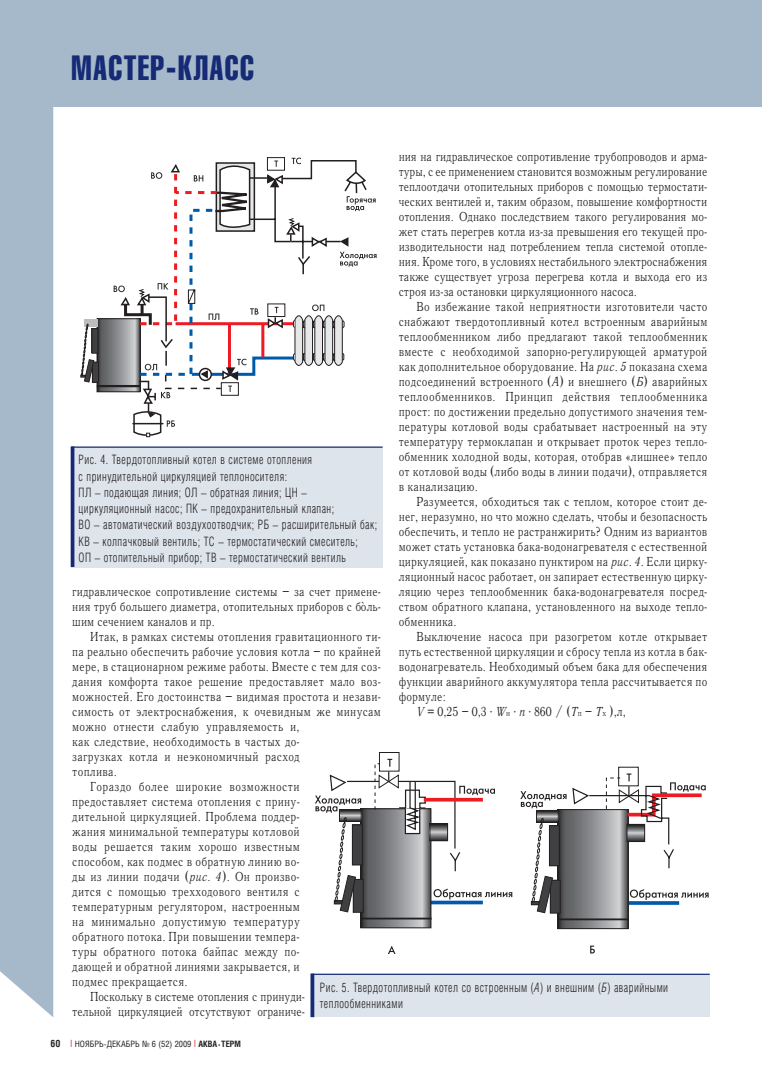
<style>
.page{position:relative;width:779px;height:1088px;background:#fff}
.page>*{position:absolute;margin:0;border:0;box-sizing:border-box;transform-origin:0 0}
.t1{font:34.5px "Helios Compressed";letter-spacing:.045em;color:#162a75;scale:.87 1}
.t2{font:13px/15px "Quant Antiqua C";letter-spacing:.02em;color:#231f20;text-align:justify;scale:.87 1}
.t3{font:300 13px/16.2px "Helios Cond";letter-spacing:.045em;color:#231f20;scale:.87 1}
.t4{font:13px "Quant Antiqua C";letter-spacing:-.005em;color:#231f20;scale:.87 1}
.t5{font:13px "Quant Antiqua C";letter-spacing:.04em;color:#231f20;scale:.87 1}
.t6{font:8.75px "Helios Cond";color:#231f20}
.s1{font-style:italic}
.s2{font-size:8.62px}
.s3{font-weight:700;font-size:10px}
.s4{font-size:10px;color:#ce171e}
.s5{font-weight:700}
.s6{font-size:6.25px}
</style>
<div class="page">
<div style="left:0;top:0;width:762px;height:106px;background:#a5b9cb"></div>
<div style="left:0;top:106px;width:53px;height:911px;background:#a5b9cb"></div>
<svg style="left:362px;top:913px;width:67px;height:13px"></svg>
<div style="left:360px;top:808px;width:71px;height:120px;border:1px solid #231f20"></div>
<hr style="left:360px;top:917px;width:71px;height:2px;background:#231f20">
<svg style="left:559px;top:913px;width:67px;height:14px"></svg>
<div style="left:557px;top:809px;width:71px;height:120px;border:1px solid #231f20"></div>
<hr style="left:557px;top:918px;width:71px;height:2px;background:#231f20">
<div style="left:379px;top:752px;width:20px;height:19px;border:1px solid #231f20"></div>
<svg style="left:388px;top:945px;width:7px;height:9px"></svg>
<svg style="left:590px;top:945px;width:5px;height:8px"></svg>
<svg style="left:315px;top:758px;width:393px;height:155px"></svg>
<div style="left:310px;top:974px;width:399px;height:43px;background:#dee4ec"></div>
<svg style="left:310px;top:973px;width:4px;height:44px"></svg>
<hr style="left:311px;top:973px;width:398px;height:1px;background:#162a75">
<svg style="left:99px;top:320px;width:15px;height:70px"></svg>
<div style="left:97px;top:318px;width:43px;height:74px;border:1px solid #231f20"></div>
<hr style="left:97px;top:385px;width:43px;height:2px;background:#231f20">
<div style="left:92px;top:328px;width:6px;height:25px;background:#403f41"></div>
<div style="left:91px;top:328px;width:7px;height:25px;border:1px solid #231f20"></div>
<div style="left:84px;top:319px;width:13px;height:7px;background:#bbbdbf"></div>
<div style="left:92px;top:362px;width:6px;height:20px;background:#403f41"></div>
<div style="left:92px;top:362px;width:7px;height:20px;border:1px solid #231f20"></div>
<svg style="left:80px;top:324px;width:15px;height:59px"></svg>
<div style="left:267px;top:157px;width:18px;height:13px;border:1px solid #231f20"></div>
<svg style="left:114px;top:158px;width:262px;height:279px"></svg>
<div style="left:71px;top:447px;width:311px;height:121px;background:#dee4ec"></div>
<hr style="left:71px;top:446px;width:3px;height:121px;background:#162a75">
<hr style="left:72px;top:446px;width:310px;height:2px;background:#162a75">
<h1 class="t1" style="left:72px;top:55px;width:211px">МАСТЕР-КЛАСС</h1>
<p class="t2" style="left:399px;top:150px;width:356px">ния на гидравлическое сопротивление трубопроводов и арма&shy;туры, с ее применением становится возможным регулирование теплоотдачи отопительных приборов с помощью термостати&shy;ческих вентилей и, таким образом, повышение комфортности отопления. Однако последствием такого регулирования мо&shy;жет стать перегрев котла из-за превышения его текущей про&shy;изводительности над потреблением тепла системой отопле&shy;ния. Кроме того, в условиях нестабильного электроснабжения также существует угроза перегрева котла и выхода его из строя из-за остановки циркуляционного насоса.</p>
<p class="t2" style="left:399px;top:300px;width:356px;text-indent:18px">Во избежание такой неприятности изготовители часто снабжают твердотопливный котел встроенным аварийным теплообменником либо предлагают такой теплообменник вместе с необходимой запорно-регулирующей арматурой как дополнительное оборудование. На <span class="s1">рис. 5</span> показана схема подсоединений встроенного (<span class="s1">А</span>) и внешнего (<span class="s1">Б</span>) аварийных теплообменников. Принцип действия теплообменника прост: по достижении предельно допустимого значения тем&shy;пературы котловой воды срабатывает настроенный на эту температуру термоклапан и открывает проток через тепло&shy;обменник холодной воды, которая, отобрав «лишнее» тепло от котловой воды (либо воды в линии подачи), отправляется в канализацию.</p>
<p class="t2" style="left:399px;top:495px;width:356px;text-indent:18px">Разумеется, обходиться так с теплом, которое стоит де&shy;нег, неразумно, но что можно сделать, чтобы и безопасность обеспечить, и тепло не растранжирить? Одним из вариантов может стать установка бака-водонагревателя с естественной циркуляцией, как показано пунктиром на <span class="s1">рис. 4</span>. Если цирку&shy;ляционный насос работает, он запирает естественную цирку&shy;ляцию через теплообменник бака-водонагревателя посред&shy;ством обратного клапана, установленного на выходе тепло&shy;обменника.</p>
<p class="t2" style="left:416px;top:630px;width:336px">Выключение насоса при разогретом котле открывает</p>
<p class="t2" style="left:399px;top:645px;width:356px">путь естественной циркуляции и сбросу тепла из котла в бак-</p>
<p class="t2" style="left:399px;top:660px;width:356px">водонагреватель. Необходимый объем бака для обеспечения</p>
<p class="t2" style="left:399px;top:675px;width:356px">функции аварийного аккумулятора тепла рассчитывается по</p>
<p class="t2" style="left:399px;top:690px;width:56px">формуле:</p>
<p class="t2" style="left:416px;top:705px;width:242px"><span class="s1">V</span> = 0,25 – 0,3 ⋅ <span class="s1">W</span><span class="s2">н</span> ⋅ <span class="s1">n</span> ⋅ 860 / (<span class="s1">T</span><span class="s2">п</span> – <span class="s1">T</span><span class="s2">х</span> ),л,</p>
<p class="t3" style="left:79px;top:452px;width:345px">Рис. 4. Твердотопливный котел в системе отопления<br>с принудительной циркуляцией теплоносителя:<br>ПЛ – подающая линия; ОЛ – обратная линия; ЦН – циркуляционный насос; ПК – предохранительный клапан;<br>ВО – автоматический воздухоотводчик; РБ – расширительный бак; КВ – колпачковый вентиль; ТС – термостатический смеситель;<br>ОП – отопительный прибор; ТВ – термостатический вентиль</p>
<p class="t2" style="left:72px;top:585px;width:356px">гидравлическое сопротивление системы – за счет примене&shy;ния труб большего диаметра, отопительных приборов с б`оль&shy;шим сечением каналов и пр.</p>
<p class="t2" style="left:90px;top:630px;width:336px">Итак, в рамках системы отопления гравитационного ти-</p>
<p class="t2" style="left:72px;top:645px;width:356px">па реально обеспечить рабочие условия котла – по крайней</p>
<p class="t2" style="left:72px;top:660px;width:356px">мере, в стационарном режиме работы. Вместе с тем для соз-</p>
<p class="t2" style="left:72px;top:675px;width:356px">дания комфорта такое решение предоставляет мало воз-</p>
<p class="t2" style="left:72px;top:690px;width:356px">можностей. Его достоинства – видимая простота и незави-</p>
<p class="t2" style="left:72px;top:705px;width:356px">симость от электроснабжения, к очевидным же минусам</p>
<p class="t2" style="left:72px;top:720px;width:263px">можно отнести слабую управляемость и,</p>
<p class="t2" style="left:72px;top:735px;width:263px">как следствие, необходимость в частых до-</p>
<p class="t2" style="left:72px;top:750px;width:263px">загрузках котла и неэкономичный расход</p>
<p class="t2" style="left:72px;top:765px;width:53px">топлива.</p>
<p class="t5" style="left:90px;top:781px;width:243px">Гораздо более широкие возможности</p>
<p class="t2" style="left:72px;top:795px;width:263px">предоставляет система отопления с прину-</p>
<p class="t2" style="left:72px;top:810px;width:263px">дительной циркуляцией. Проблема поддер-</p>
<p class="t2" style="left:72px;top:825px;width:263px">жания минимальной температуры котловой</p>
<p class="t2" style="left:72px;top:840px;width:263px">воды решается таким хорошо известным</p>
<p class="t2" style="left:72px;top:855px;width:263px">способом, как подмес в обратную линию во-</p>
<p class="t2" style="left:72px;top:870px;width:263px">ды из линии подачи (<span class="s1">рис. 4</span>). Он произво-</p>
<p class="t2" style="left:72px;top:885px;width:263px">дится с помощью трехходового вентиля с</p>
<p class="t2" style="left:72px;top:900px;width:263px">температурным регулятором, настроенным</p>
<p class="t2" style="left:72px;top:915px;width:263px">на минимально допустимую температуру</p>
<p class="t2" style="left:72px;top:930px;width:263px">обратного потока. При повышении темпера-</p>
<p class="t2" style="left:72px;top:945px;width:263px">туры обратного потока байпас между по-</p>
<p class="t2" style="left:72px;top:960px;width:263px">дающей и обратной линиями закрывается, и</p>
<p class="t2" style="left:72px;top:975px;width:134px">подмес прекращается.</p>
<p class="t4" style="left:90px;top:991px;width:249px">Поскольку в системе отопления с принуди-</p>
<p class="t4" style="left:72px;top:1006px;width:269px">тельной циркуляцией отсутствуют ограниче-</p>
<p class="t3" style="left:320px;top:979px;width:402px">Рис. 5. Твердотопливный котел со встроенным (<span class="s1">А</span>) и внешним (<span class="s1">Б</span>) аварийными теплообменниками</p>
<p class="t6" style="left:50px;top:1040px;width:192px"><span class="s3">60</span> <span class="s4">|</span> НОЯБРЬ-ДЕКАБРЬ № 6 (52) 2009 <span class="s4">|</span> <span class="s5">АКВА</span> <span class="s6">•</span><span class="s5">ТЕРМ</span></p>
</div>
